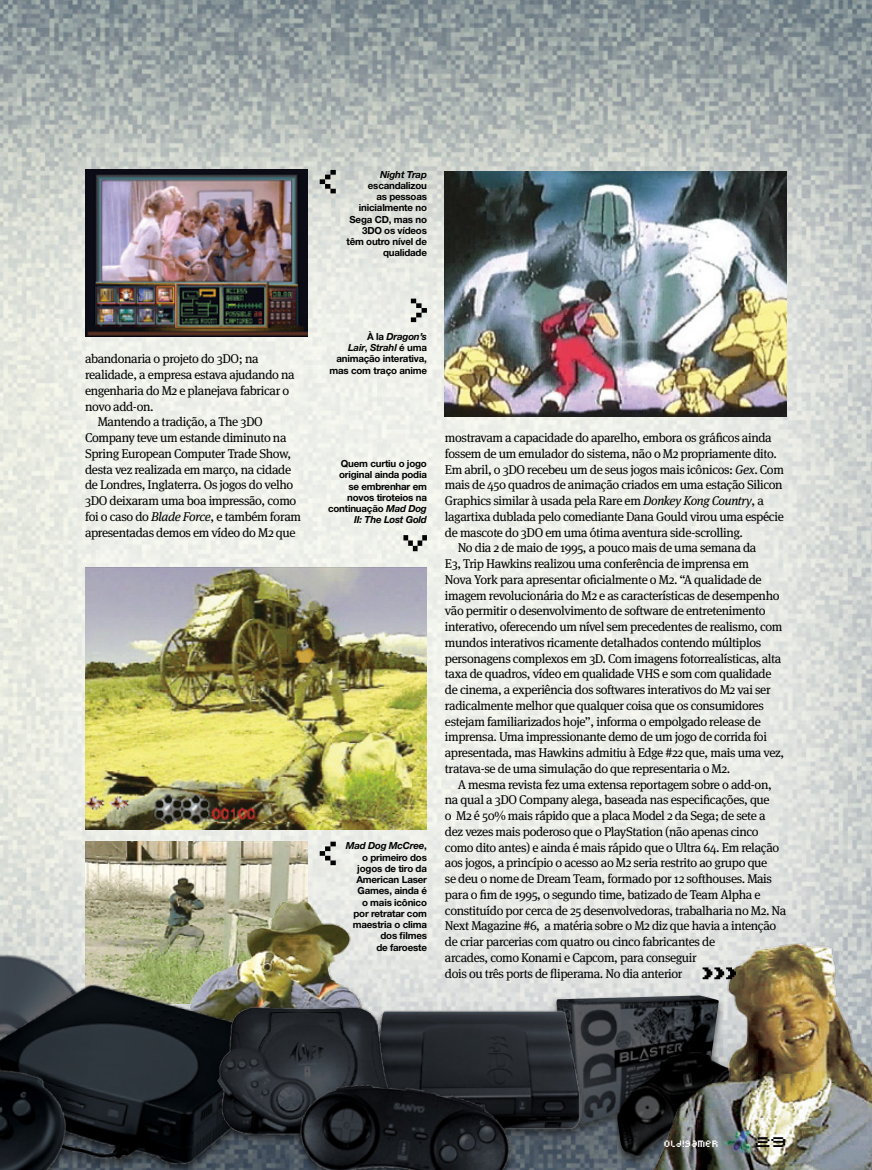
<style>
.page{position:relative;width:872px;height:1170px;background:#fff}
.page>*{position:absolute;margin:0;border:0;box-sizing:border-box;transform-origin:0 0}
.t1{font:19.65px "Supercollider";color:#000}
.t2{font:12.9px "Supercollidersmall";color:#fff}
.t3{font:12.75px "Meta Serif Pro";letter-spacing:-.03em;color:#000}
.t4{font:700 9.75px/11.2px "Helvetica Neue";letter-spacing:-.02em;color:#000;text-align:right}
.t5{font:italic 700 9.75px "Helvetica Neue";letter-spacing:-.02em;color:#000}
.s1{font-style:italic}
</style>
<div class="page">
<img style="left:0;top:0;width:872px;height:1169px">
<img style="left:85px;top:567px;width:342px;height:262px">
<img style="left:445px;top:171px;width:342px;height:246px">
<img style="left:85px;top:841px;width:222px;height:125px">
<img style="left:182px;top:894px;width:210px;height:101px">
<svg style="left:403px;top:535px;width:24px;height:16px"></svg>
<svg style="left:320px;top:170px;width:16px;height:23px"></svg>
<svg style="left:320px;top:841px;width:16px;height:24px"></svg>
<img style="left:85px;top:170px;width:222px;height:166px">
<svg style="left:411px;top:298px;width:16px;height:24px"></svg>
<img style="left:0;top:948px;width:118px;height:18px">
<img style="left:405px;top:1008px;width:176px;height:132px">
<img style="left:0;top:966px;width:298px;height:203px">
<img style="left:201px;top:995px;width:204px;height:148px">
<img style="left:291px;top:1071px;width:227px;height:98px">
<img style="left:0;top:1012px;width:89px;height:157px">
<img style="left:581px;top:933px;width:291px;height:236px">
<svg style="left:702px;top:967px;width:34px;height:12px"></svg>
<img style="left:721px;top:1127px;width:34px;height:29px">
<p class="t5" style="left:380px;top:168px;width:48px">Night Trap</p>
<p class="t4" style="left:346px;top:179px;width:82px">escandalizou<br>as pessoas inicialmente no<br>Sega CD, mas no<br>3DO os vídeos têm outro nível de qualidade</p>
<p class="t3" style="left:85px;top:349px;width:175px">abandonaria o projeto do 3DO; na</p>
<p class="t3" style="left:85px;top:365px;width:211px">realidade, a empresa estava ajudando na</p>
<p class="t3" style="left:85px;top:381px;width:206px">engenharia do M2 e planejava fabricar o</p>
<p class="t3" style="left:85px;top:397px;width:70px">novo add-on.</p>
<p class="t3" style="left:98px;top:412px;width:166px">Mantendo a tradição, a The 3DO</p>
<p class="t3" style="left:85px;top:428px;width:203px">Company teve um estande diminuto na</p>
<p class="t3" style="left:85px;top:444px;width:208px">Spring European Computer Trade Show,</p>
<p class="t3" style="left:85px;top:460px;width:208px">desta vez realizada em março, na cidade</p>
<p class="t3" style="left:85px;top:475px;width:210px">de Londres, Inglaterra. Os jogos do velho</p>
<p class="t3" style="left:85px;top:491px;width:213px">3DO deixaram uma boa impressão, como</p>
<p class="t3" style="left:85px;top:507px;width:218px">foi o caso do <span class="s1">Blade Force</span>, e também foram</p>
<p class="t3" style="left:85px;top:523px;width:212px">apresentadas demos em vídeo do M2 que</p>
<p class="t4" style="left:329px;top:330px;width:99px">À la <span class="s1">Dragon’s<br>Lair</span>, <span class="s1">Strahl</span> é uma animação interativa, mas com traço anime</p>
<p class="t4" style="left:328px;top:458px;width:100px">Quem curtiu o jogo original ainda podia se embrenhar em novos tiroteios na continuação <span class="s1">Mad Dog<br>II: The Lost Gold</span></p>
<p class="t4" style="left:346px;top:840px;width:83px"><span class="s1">Mad Dog McCree</span>, o primeiro dos jogos de tiro da<br>American Laser<br>Games, ainda é<br>o mais icônico por retratar com maestria o clima dos filmes<br>de faroeste</p>
<p class="t3" style="left:445px;top:428px;width:328px">mostravam a capacidade do aparelho, embora os gráficos ainda</p>
<p class="t3" style="left:445px;top:444px;width:333px">fossem de um emulador do sistema, não o M2 propriamente dito.</p>
<p class="t3" style="left:445px;top:460px;width:340px">Em abril, o 3DO recebeu um de seus jogos mais icônicos: <span class="s1">Gex</span>. Com</p>
<p class="t3" style="left:445px;top:475px;width:339px">mais de 450 quadros de animação criados em uma estação Silicon</p>
<p class="t3" style="left:445px;top:491px;width:321px">Graphics similar à usada pela Rare em <span class="s1">Donkey Kong Country</span>, a</p>
<p class="t3" style="left:445px;top:507px;width:340px">lagartixa dublada pelo comediante Dana Gould virou uma espécie</p>
<p class="t3" style="left:445px;top:523px;width:299px">de mascote do 3DO em uma ótima aventura side-scrolling.</p>
<p class="t3" style="left:458px;top:538px;width:300px">No dia 2 de maio de 1995, a pouco mais de uma semana da</p>
<p class="t3" style="left:445px;top:554px;width:305px">E3, Trip Hawkins realizou uma conferência de imprensa em</p>
<p class="t3" style="left:445px;top:570px;width:318px">Nova York para apresentar oficialmente o M2. “A qualidade de</p>
<p class="t3" style="left:445px;top:586px;width:336px">imagem revolucionária do M2 e as características de desempenho</p>
<p class="t3" style="left:445px;top:601px;width:322px">vão permitir o desenvolvimento de software de entretenimento</p>
<p class="t3" style="left:445px;top:617px;width:339px">interativo, oferecendo um nível sem precedentes de realismo, com</p>
<p class="t3" style="left:445px;top:633px;width:318px">mundos interativos ricamente detalhados contendo múltiplos</p>
<p class="t3" style="left:445px;top:649px;width:338px">personagens complexos em 3D. Com imagens fotorrealísticas, alta</p>
<p class="t3" style="left:445px;top:664px;width:328px">taxa de quadros, vídeo em qualidade VHS e som com qualidade</p>
<p class="t3" style="left:445px;top:680px;width:327px">de cinema, a experiência dos softwares interativos do M2 vai ser</p>
<p class="t3" style="left:445px;top:696px;width:320px">radicalmente melhor que qualquer coisa que os consumidores</p>
<p class="t3" style="left:445px;top:712px;width:317px">estejam familiarizados hoje”, informa o empolgado release de</p>
<p class="t3" style="left:445px;top:727px;width:323px">imprensa. Uma impressionante demo de um jogo de corrida foi</p>
<p class="t3" style="left:445px;top:743px;width:341px">apresentada, mas Hawkins admitiu à Edge #22 que, mais uma vez,</p>
<p class="t3" style="left:445px;top:759px;width:287px">tratava-se de uma simulação do que representaria o M2.</p>
<p class="t3" style="left:458px;top:774px;width:316px">A mesma revista fez uma extensa reportagem sobre o add-on,</p>
<p class="t3" style="left:445px;top:790px;width:326px">na qual a 3DO Company alega, baseada nas especificações, que</p>
<p class="t3" style="left:445px;top:806px;width:322px">o M2 é 50% mais rápido que a placa Model 2 da Sega; de sete a</p>
<p class="t3" style="left:445px;top:822px;width:315px">dez vezes mais poderoso que o PlayStation (não apenas cinco</p>
<p class="t3" style="left:445px;top:837px;width:336px">como dito antes) e ainda é mais rápido que o Ultra 64. Em relação</p>
<p class="t3" style="left:445px;top:853px;width:324px">aos jogos, a princípio o acesso ao M2 seria restrito ao grupo que</p>
<p class="t3" style="left:445px;top:869px;width:329px">se deu o nome de Dream Team, formado por 12 softhouses. Mais</p>
<p class="t3" style="left:445px;top:885px;width:317px">para o fim de 1995, o segundo time, batizado de Team Alpha e</p>
<p class="t3" style="left:445px;top:900px;width:343px">constituído por cerca de 25 desenvolvedoras, trabalharia no M2. Na</p>
<p class="t3" style="left:445px;top:916px;width:333px">Next Magazine #6, a matéria sobre o M2 diz que havia a intenção</p>
<p class="t3" style="left:445px;top:932px;width:272px">de criar parcerias com quatro ou cinco fabricantes de</p>
<p class="t3" style="left:445px;top:948px;width:253px">arcades, como Konami e Capcom, para conseguir</p>
<p class="t3" style="left:445px;top:963px;width:239px">dois ou três ports de fliperama. No dia anterior</p>
<p class="t2" style="left:664px;top:1134px;width:56px">old!gamer</p>
<h1 class="t1" style="left:755px;top:1127px;width:33px">29</h1>
</div>
